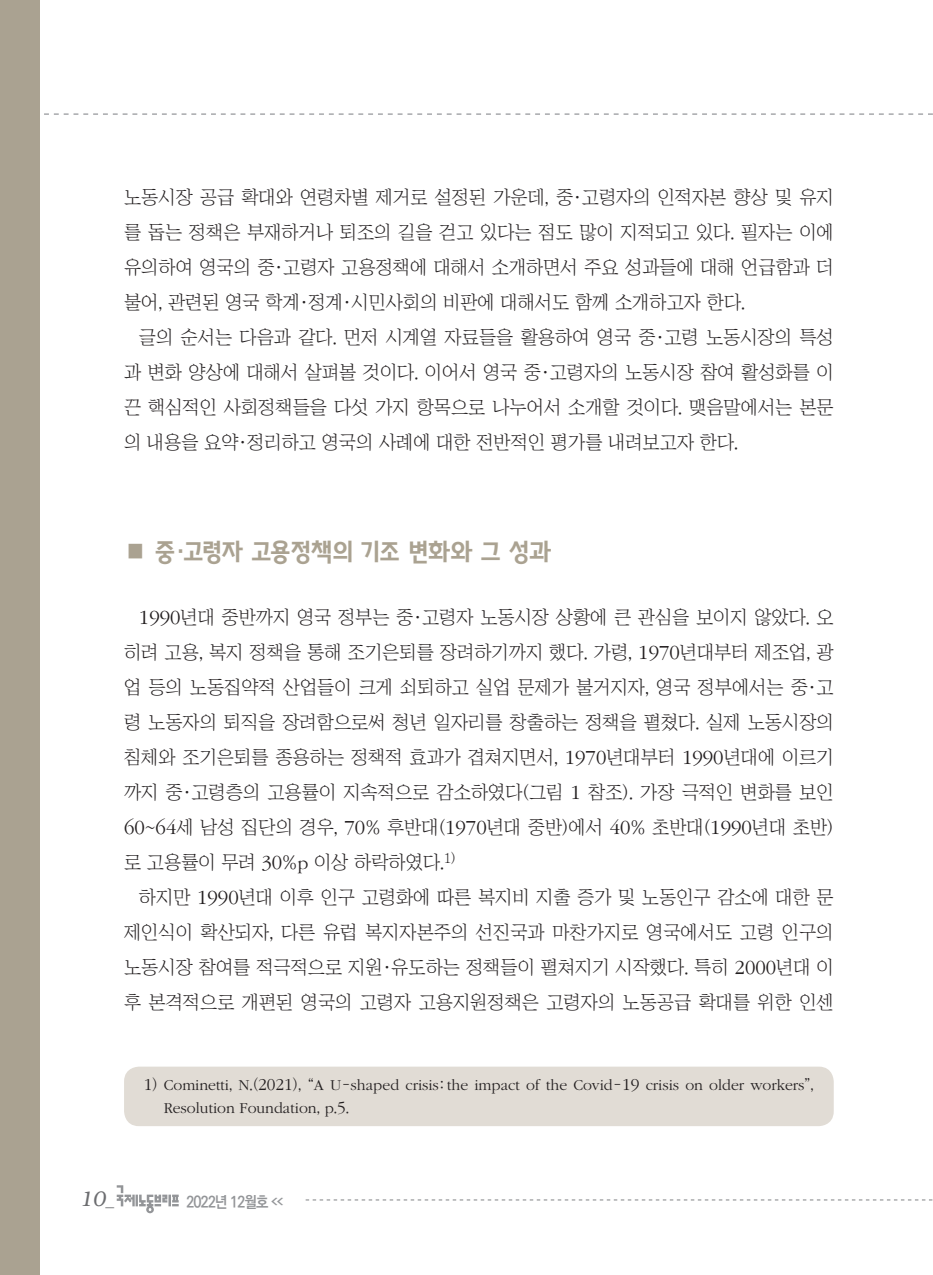
<style>
.page{position:relative;width:933px;height:1275px;background:#fff}
.page>*{position:absolute;margin:0;border:0;box-sizing:border-box;transform-origin:0 0}
.서론{font:24.5px "KBI Zfor SM Esgo H";letter-spacing:-.03em;color:#aaa291}
.t1{font:italic 300 21px "Bookman";color:#6c6d70}
.본문{font:18.9px/35px "Chosunilbo NM";color:#231f20;text-align:justify}
.각주{font:300 15.75px/22.8px "ITC Garamond Std";color:#231f20}
.t2{font:700 15.75px "Ko Pub Dotum";letter-spacing:-.055em;color:#939598;scale:.9 1}
.s1{font-family:"ITC Garamond Std";font-weight:300;font-size:20.82px}
.s2{font-family:"ITC Garamond Std";font-weight:300}
.s3{font-size:17.32px}
.s4{font-family:"Chosunilbo NM";font-weight:400}
.s5{font-family:"Helvetica";font-weight:400;font-style:normal;font-size:17.5px}
.s6{font-size:7.88px}
</style>
<div class="page">
<svg style="left:44px;top:113px;width:889px;height:2px"></svg>
<div style="left:0;top:0;width:40px;height:1275px;background:#aaa291"></div>
<svg style="left:306px;top:1199px;width:626px;height:1px"></svg>
<svg style="left:117px;top:1185px;width:62px;height:28px"></svg>
<div style="left:124px;top:1067px;width:709px;height:59px;background:#e1dcd5;border-radius:15px"></div>
<p class="본문" style="left:124px;top:179px;width:711px">노동시장 공급 확대와 연령차별 제거로 설정된 가운데, 중·고령자의 인적자본 향상 및 유지 를 돕는 정책은 부재하거나 퇴조의 길을 걷고 있다는 점도 많이 지적되고 있다. 필자는 이에 유의하여 영국의 중·고령자 고용정책에 대해서 소개하면서 주요 성과들에 대해 언급함과 더 불어, 관련된 영국 학계·정계·시민사회의 비판에 대해서도 함께 소개하고자 한다.</p>
<p class="본문" style="left:124px;top:319px;width:711px;text-indent:15px">글의 순서는 다음과 같다. 먼저 시계열 자료들을 활용하여 영국 중·고령 노동시장의 특성 과 변화 양상에 대해서 살펴볼 것이다. 이어서 영국 중·고령자의 노동시장 참여 활성화를 이 끈 핵심적인 사회정책들을 다섯 가지 항목으로 나누어서 소개할 것이다. 맺음말에서는 본문 의 내용을 요약·정리하고 영국의 사례에 대한 전반적인 평가를 내려보고자 한다.</p>
<p class="서론" style="left:124px;top:537px;width:429px">■ 중·고령자 고용정책의 기조 변화와 그 성과</p>
<p class="본문" style="left:124px;top:599px;width:711px;text-indent:15px"><span class="s1">1990</span>년대 중반까지 영국 정부는 중·고령자 노동시장 상황에 큰 관심을 보이지 않았다. 오 히려 고용, 복지 정책을 통해 조기은퇴를 장려하기까지 했다. 가령, <span class="s1">1970</span>년대부터 제조업, 광 업 등의 노동집약적 산업들이 크게 쇠퇴하고 실업 문제가 불거지자, 영국 정부에서는 중·고 령 노동자의 퇴직을 장려함으로써 청년 일자리를 창출하는 정책을 펼쳤다. 실제 노동시장의 침체와 조기은퇴를 종용하는 정책적 효과가 겹쳐지면서, <span class="s1">1970</span>년대부터 <span class="s1">1990</span>년대에 이르기 까지 중·고령층의 고용률이 지속적으로 감소하였다(그림 <span class="s1">1</span> 참조). 가장 극적인 변화를 보인 <span class="s1">60</span>~<span class="s1">64</span>세 남성 집단의 경우, <span class="s1">70</span>% 후반대(<span class="s1">1970</span>년대 중반)에서 <span class="s1">40</span>% 초반대(<span class="s1">1990</span>년대 초반) 로 고용률이 무려 <span class="s1">30</span>%<span class="s2">p</span> 이상 하락하였다.<sup>1)</sup></p>
<p class="본문" style="left:124px;top:879px;width:711px;text-indent:15px">하지만 <span class="s1">1990</span>년대 이후 인구 고령화에 따른 복지비 지출 증가 및 노동인구 감소에 대한 문 제인식이 확산되자, 다른 유럽 복지자본주의 선진국과 마찬가지로 영국에서도 고령 인구의 노동시장 참여를 적극적으로 지원·유도하는 정책들이 펼쳐지기 시작했다. 특히 <span class="s1">2000</span>년대 이 후 본격적으로 개편된 영국의 고령자 고용지원정책은 고령자의 노동공급 확대를 위한 인센</p>
<p class="각주" style="left:164px;top:1074px;width:651px;text-indent:-20px"><span class="s3">1</span><span class="s4">)</span> Cominetti<span class="s4">,</span> N<span class="s4">.(</span><span class="s3">2021</span><span class="s4">), “</span>A U<span class="s4">-</span>shaped crisis<span class="s4">:</span> the impact of the Covid<span class="s4">-</span><span class="s3">19</span> crisis on older workers<span class="s4">”,<br></span>Resolution Foundation<span class="s4">,</span> p<span class="s4">.</span><span class="s3">5</span><span class="s4">.</span></p>
<p class="t1" style="left:79px;top:1187px;width:36px">10<span class="s5">_</span></p>
<p class="t2" style="left:186px;top:1194px;width:109px">2022년 12월호 <span class="s6">&lt;&lt;</span></p>
</div>
